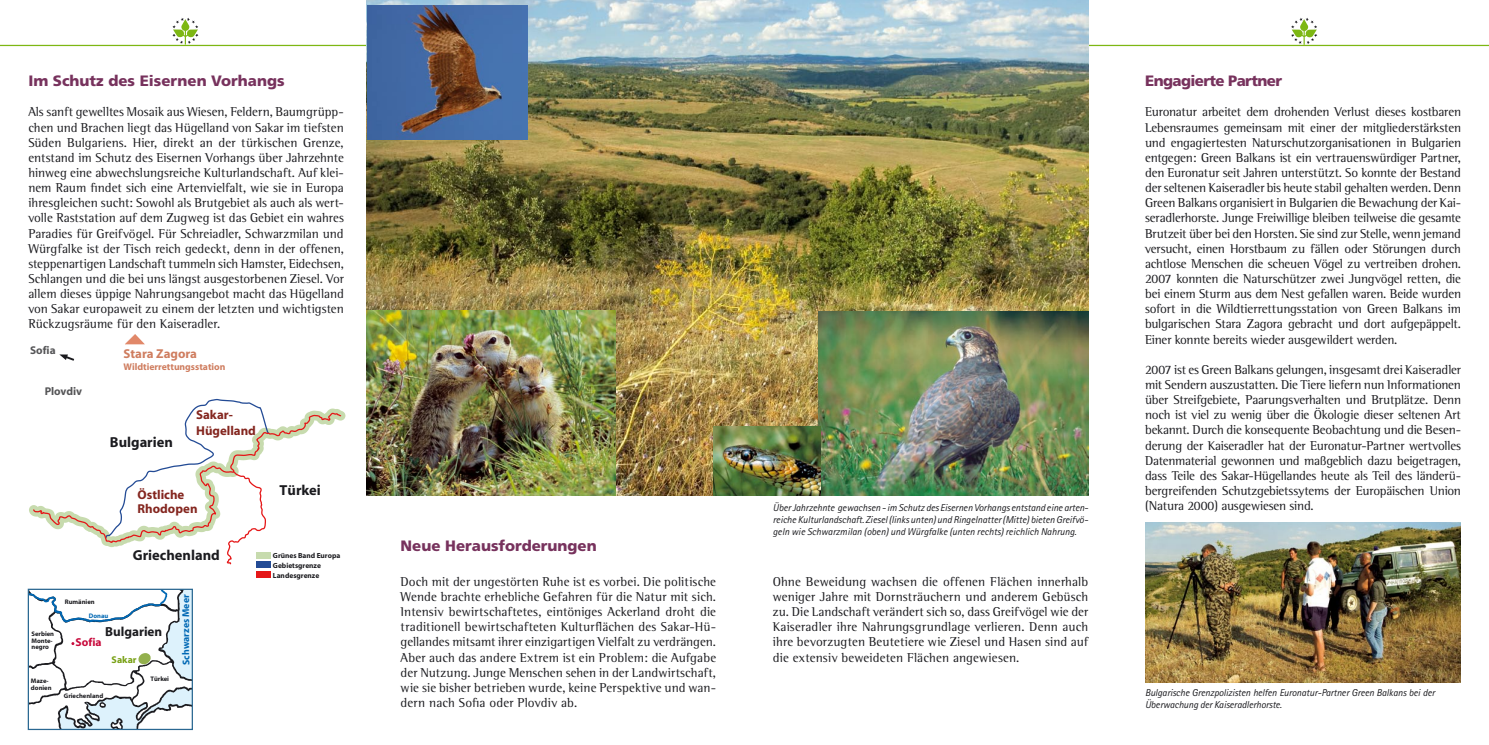
<style>
.page{position:relative;width:1489px;height:745px;background:#fff}
.page>*{position:absolute;margin:0;border:0;box-sizing:border-box;transform-origin:0 0}
.t1{font:900 15px "Frutiger";color:#77325d}
.t2{font:900 15px "Frutiger";letter-spacing:-.04em;color:#77325d}
.t3{font:700 14.5px "Myriad";color:#1b1b1f}
.t4{font:13.12px/15.1px "Rotis Semi Serif";color:#1b1b1f;text-align:justify}
.t5{font:700 13.12px "Myriad";color:#1b1b1f}
.t6{font:700 12.88px/15.5px "Myriad";color:#84261f}
.t7{font:700 12.88px "Myriad";color:#cf7d5f}
.t8{font:700 11.5px "Myriad";color:#c80a3c}
.t9{font:700 11.25px "Myriad";color:#565658}
.t10{font:italic 10px/11.9px "Rotis Sans Serif";letter-spacing:-.01em;color:#1b1b1f}
.t11{font:700 9.88px "Myriad";letter-spacing:-.005em;color:#0068b4}
.t12{font:700 9.88px "Myriad";letter-spacing:.005em;color:#77a013}
.t13{font:700 9.62px "Myriad";color:#cf7d5f}
.t14{font:700 7.38px/9.6px "Myriad";color:#1b1b1f}
.t15{font:700 6.62px/6.6px "Myriad";color:#1b1b1f}
.t16{font:700 6.62px "Myriad";letter-spacing:.005em;color:#0068b4}
</style>
<div class="page">
<hr style="left:0;top:45px;width:1488px;height:1px;background:#7db713">
<img style="left:367px;top:0;width:721px;height:495px">
<svg style="left:172px;top:18px;width:26px;height:27px"></svg>
<svg style="left:1290px;top:18px;width:27px;height:27px"></svg>
<img style="left:1145px;top:522px;width:315px;height:160px">
<img style="left:819px;top:311px;width:269px;height:184px">
<img style="left:367px;top:310px;width:248px;height:185px">
<img style="left:367px;top:5px;width:160px;height:134px">
<img style="left:713px;top:426px;width:108px;height:69px">
<div style="left:256px;top:561px;width:14px;height:6px;background:#234b95"></div>
<div style="left:256px;top:571px;width:14px;height:6px;background:#e51718"></div>
<svg style="left:125px;top:334px;width:20px;height:10px"></svg>
<svg style="left:59px;top:354px;width:16px;height:7px"></svg>
<svg style="left:29px;top:398px;width:316px;height:167px"></svg>
<svg style="left:30px;top:590px;width:161px;height:137px"></svg>
<div style="left:28px;top:588px;width:165px;height:141px;border:1px solid #2a6892"></div>
<p class="t1" style="left:28px;top:72px;width:258px">Im Schutz des Eisernen Vorhangs</p>
<p class="t4" style="left:28px;top:104px;width:317px">Als sanft gewelltes Mosaik aus Wiesen, Feldern, Baumgrüpp&shy;chen und Brachen liegt das Hügelland von Sakar im tiefsten Süden Bulgariens. Hier, direkt an der türkischen Grenze, entstand im Schutz des Eisernen Vorhangs über Jahrzehnte hinweg eine abwechslungsreiche Kulturlandschaft. Auf klei&shy;nem Raum findet sich eine Artenvielfalt, wie sie in Europa ihresgleichen sucht: Sowohl als Brutgebiet als auch als wert&shy;volle Raststation auf dem Zugweg ist das Gebiet ein wahres Paradies für Greifvögel. Für Schreiadler, Schwarzmilan und Würgfalke ist der Tisch reich gedeckt, denn in der offenen, steppenartigen Landschaft tummeln sich Hamster, Eidechsen, Schlangen und die bei uns längst ausgestorbenen Ziesel. Vor allem dieses üppige Nahrungsangebot macht das Hügelland von Sakar europaweit zu einem der letzten und wichtigsten Rückzugsräume für den Kaiseradler.</p>
<p class="t9" style="left:30px;top:344px;width:27px">Sofia</p>
<p class="t9" style="left:45px;top:385px;width:39px">Plovdiv</p>
<p class="t7" style="left:124px;top:347px;width:75px">Stara Zagora</p>
<p class="t13" style="left:124px;top:361px;width:103px">Wildtierrettungsstation</p>
<p class="t6" style="left:196px;top:407px;width:61px">Sakar-<br>Hügelland</p>
<p class="t3" style="left:110px;top:434px;width:64px">Bulgarien</p>
<p class="t6" style="left:137px;top:488px;width:61px;line-height:13.5px">Östliche<br>Rhodopen</p>
<p class="t3" style="left:133px;top:547px;width:88px">Griechenland</p>
<p class="t15" style="left:31px;top:630px;width:24px">Serbien<br>Monte&shy;negro</p>
<p class="t15" style="left:31px;top:677px;width:22px">Maze&shy;donien</p>
<p class="t15" style="left:65px;top:598px;width:31px">Rumänien</p>
<p class="t16" style="left:89px;top:611px;width:21px">Donau</p>
<p class="t8" style="left:76px;top:636px;width:27px">Sofia</p>
<p class="t5" style="left:105px;top:624px;width:59px">Bulgarien</p>
<p class="t12" style="left:112px;top:654px;width:26px">Sakar</p>
<p class="t15" style="left:64px;top:692px;width:41px">Griechenland</p>
<p class="t15" style="left:150px;top:675px;width:20px">Türkei</p>
<p class="t11" style="left:181px;top:664px;width:72px;rotate:-90deg">Schwarzes Meer</p>
<p class="t3" style="left:279px;top:482px;width:43px">Türkei</p>
<p class="t14" style="left:273px;top:550px;width:69px">Grünes Band Europa<br>Gebietsgrenze<br>Landesgrenze</p>
<p class="t1" style="left:400px;top:536px;width:198px">Neue Herausforderungen</p>
<p class="t4" style="left:400px;top:573px;width:317px">Doch mit der ungestörten Ruhe ist es vorbei. Die politische Wende brachte erhebliche Gefahren für die Natur mit sich.<br>Intensiv bewirtschaftetes, eintöniges Ackerland droht die traditionell bewirtschafteten Kulturflächen des Sakar-Hü&shy;gellandes mitsamt ihrer einzigartigen Vielfalt zu verdrängen.<br>Aber auch das andere Extrem ist ein Problem: die Aufgabe der Nutzung. Junge Menschen sehen in der Landwirtschaft, wie sie bisher betrieben wurde, keine Perspektive und wan&shy;dern nach Sofia oder Plovdiv ab.</p>
<p class="t10" style="left:772px;top:501px;width:315px;text-align:justify">Über Jahrzehnte gewachsen - im Schutz des Eisernen Vorhangs entstand eine arten&shy;reiche Kulturlandschaft. Ziesel (links unten) und Ringelnatter (Mitte) bieten Greifvö&shy;geln wie Schwarzmilan (oben) und Würgfalke (unten rechts) reichlich Nahrung.</p>
<p class="t4" style="left:772px;top:573px;width:317px">Ohne Beweidung wachsen die offenen Flächen innerhalb weniger Jahre mit Dornsträuchern und anderem Gebüsch zu. Die Landschaft verändert sich so, dass Greifvögel wie der Kaiseradler ihre Nahrungsgrundlage verlieren. Denn auch ihre bevorzugten Beutetiere wie Ziesel und Hasen sind auf die extensiv beweideten Flächen angewiesen.</p>
<p class="t2" style="left:1144px;top:72px;width:138px">Engagierte Partner</p>
<p class="t4" style="left:1144px;top:104px;width:317px">Euronatur arbeitet dem drohenden Verlust dieses kostbaren Lebensraumes gemeinsam mit einer der mitgliederstärksten und engagiertesten Naturschutzorganisationen in Bulgarien entgegen: Green Balkans ist ein vertrauenswürdiger Partner, den Euronatur seit Jahren unterstützt. So konnte der Bestand der seltenen Kaiseradler bis heute stabil gehalten werden. Denn Green Balkans organisiert in Bulgarien die Bewachung der Kai&shy;seradlerhorste. Junge Freiwillige bleiben teilweise die gesamte Brutzeit über bei den Horsten. Sie sind zur Stelle, wenn jemand versucht, einen Horstbaum zu fällen oder Störungen durch achtlose Menschen die scheuen Vögel zu vertreiben drohen.<br>2007 konnten die Naturschützer zwei Jungvögel retten, die bei einem Sturm aus dem Nest gefallen waren. Beide wurden sofort in die Wildtierrettungsstation von Green Balkans im bulgarischen Stara Zagora gebracht und dort aufgepäppelt.<br>Einer konnte bereits wieder ausgewildert werden.</p>
<p class="t4" style="left:1144px;top:361px;width:317px">2007 ist es Green Balkans gelungen, insgesamt drei Kaiseradler mit Sendern auszustatten. Die Tiere liefern nun Informationen über Streifgebiete, Paarungsverhalten und Brutplätze. Denn noch ist viel zu wenig über die Ökologie dieser seltenen Art bekannt. Durch die konsequente Beobachtung und die Besen&shy;derung der Kaiseradler hat der Euronatur-Partner wertvolles Datenmaterial gewonnen und maßgeblich dazu beigetragen, dass Teile des Sakar-Hügellandes heute als Teil des länderü&shy;bergreifenden Schutzgebietssytems der Europäischen Union (Natura 2000) ausgewiesen sind.</p>
<p class="t10" style="left:1144px;top:685px;width:291px">Bulgarische Grenzpolizisten helfen Euronatur-Partner Green Balkans bei der<br>Überwachung der Kaiseradlerhorste.</p>
</div>
